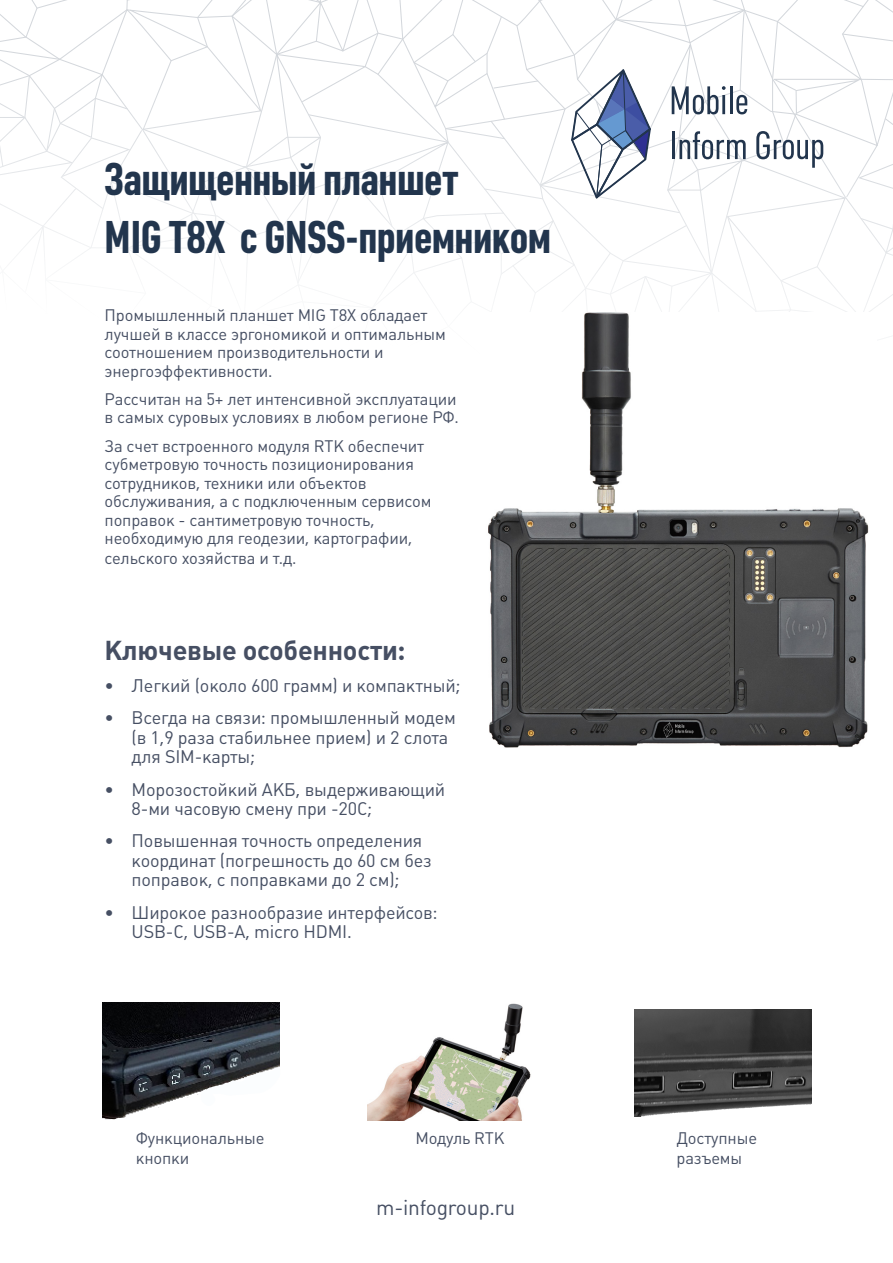
<style>
.page{position:relative;width:893px;height:1263px;background:#fff}
.page>*{position:absolute;margin:0;border:0;box-sizing:border-box;transform-origin:0 0}
.t1{font:700 45px/58.5px "Plumb Condensed";color:#22354d}
.t2{font:700 27px "Plumb";letter-spacing:-.01em;color:#464f63}
.t3{font:21px "Plumb";letter-spacing:-.01em;color:#464f63}
.t4{font:18px/19.5px "Plumb";letter-spacing:-.01em;color:#464f63}
.t5{font:16.5px/18.6px "Plumb";letter-spacing:-.01em;color:#464f63}
</style>
<div class="page">
<img style="left:488px;top:371px;width:381px;height:377px">
<svg style="left:0;top:0;width:893px;height:371px"></svg>
<img style="left:103px;top:1003px;width:177px;height:117px">
<svg style="left:111px;top:1067px;width:169px;height:53px"></svg>
<img style="left:367px;top:1003px;width:164px;height:117px">
<img style="left:634px;top:1010px;width:177px;height:106px">
<p class="t1" style="left:105px;top:150px;width:448px">Защищенный планшет<br>MIG Т8X c GNSS-приемником</p>
<p class="t5" style="left:105px;top:306px;width:343px">Промышленный планшет MIG T8X обладает лучшей в классе эргономикой и оптимальным соотношением производительности и энергоэффективности.</p>
<p class="t5" style="left:105px;top:390px;width:356px">Рассчитан на 5+ лет интенсивной эксплуатации в самых суровых условиях в любом регионе РФ.</p>
<p class="t5" style="left:105px;top:437px;width:328px">За счет встроенного модуля RTK обеспечит субметровую точность позиционирования сотрудников, техники или объектов обслуживания, а с подключенным сервисом поправок - сантиметровую точность, необходимую для геодезии, картографии, сельского хозяйства и т.д.</p>
<p class="t2" style="left:105px;top:635px;width:302px">Ключевые особенности:</p>
<p class="t4" style="left:105px;top:676px;width:357px">• Легкий (около 600 грамм) и компактный;</p>
<p class="t4" style="left:132px;top:708px;width:326px;text-indent:-27px">• Всегда на связи: промышленный модем (в 1,9 раза стабильнее прием) и 2 слота для SIM-карты;</p>
<p class="t4" style="left:132px;top:780px;width:315px;text-indent:-27px">• Морозостойкий АКБ, выдерживающий<br>8-ми часовую смену при -20С;</p>
<p class="t4" style="left:132px;top:831px;width:302px;text-indent:-27px">• Повышенная точность определения координат (погрешность до 60 см без поправок, с поправками до 2 см);</p>
<p class="t4" style="left:132px;top:903px;width:307px;text-indent:-27px">• Широкое разнообразие интерфейсов:<br>USB-C, USB-A, micro HDMI.</p>
<p class="t5" style="left:136px;top:1128px;width:130px;line-height:20.4px">Функциональные кнопки</p>
<p class="t5" style="left:415px;top:1129px;width:91px">Модуль RTK</p>
<p class="t5" style="left:676px;top:1128px;width:82px;line-height:20.4px">Доступные разъемы</p>
<p class="t3" style="left:376px;top:1196px;width:141px">m-infogroup.ru</p>
</div>
